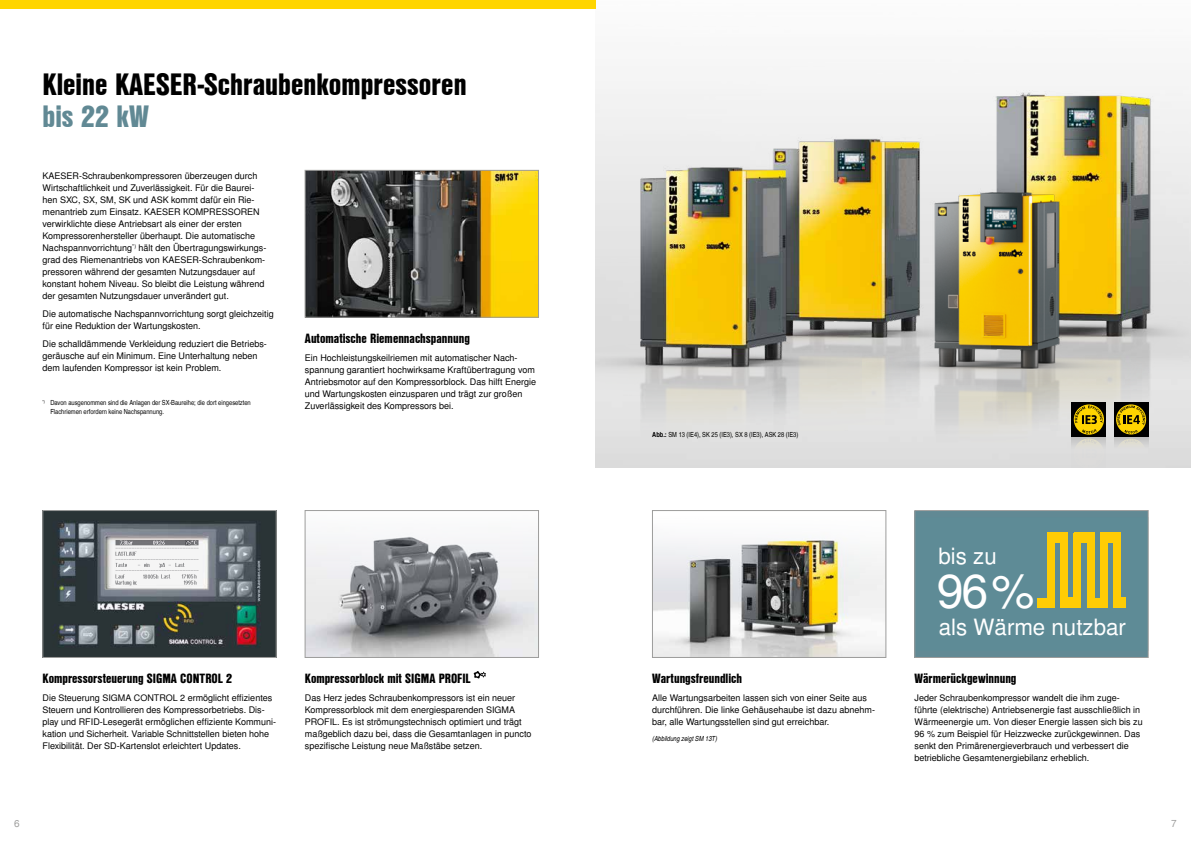
<style>
.page{position:relative;width:1191px;height:842px;background:#fff}
.page>*{position:absolute;margin:0;border:0;box-sizing:border-box;transform-origin:0 0}
.t1{font:47.9px "Nimbus San L";color:#fff}
.t2{font:30px "Nimbus San L Bla Con";color:#000}
.t3{font:30px "Nimbus San L Bla Con";color:#618994}
.t4{font:22.3px "Nimbus San L";color:#fff}
.t5{font:13px "Nimbus San L Bla Con";color:#000}
.t6{font:10px "Nimbus San L";color:#9d9d9c}
.t7{font:9px/12px "Nimbus San L";color:#000}
.t8{font:7px/9px "Nimbus San L Reg Con";color:#000}
.t9{font:7px "Nimbus San L Reg Con Ita";color:#000}
.s1{font-family:"Nimbus San L Bol Con"}
</style>
<div class="page">
<img style="left:307px;top:172px;width:230px;height:143px">
<div style="left:305px;top:170px;width:234px;height:147px;border:1px solid #9d9d9c"></div>
<div style="left:0;top:0;width:595px;height:9px;background:#ffd500"></div>
<img style="left:45px;top:512px;width:229px;height:144px">
<div style="left:43px;top:510px;width:233px;height:148px;border:1px solid #9d9d9c"></div>
<svg style="left:116px;top:540px;width:83px;height:46px"></svg>
<img style="left:307px;top:536px;width:230px;height:120px">
<div style="left:305px;top:510px;width:234px;height:148px;border:1px solid #9d9d9c"></div>
<img style="left:654px;top:538px;width:230px;height:118px">
<div style="left:652px;top:510px;width:234px;height:148px;border:1px solid #9d9d9c"></div>
<div style="left:914px;top:510px;width:234px;height:147px;background:#618994"></div>
<div style="left:1037px;top:598px;width:17px;height:10px;background:#ffcc04"></div>
<div style="left:1047px;top:533px;width:7px;height:75px;background:#ffcc04"></div>
<div style="left:1047px;top:532px;width:21px;height:10px;background:#ffcc04"></div>
<div style="left:1061px;top:532px;width:7px;height:76px;background:#ffcc04"></div>
<div style="left:1061px;top:597px;width:20px;height:11px;background:#ffcc04"></div>
<div style="left:1073px;top:533px;width:8px;height:75px;background:#ffcc04"></div>
<div style="left:1074px;top:532px;width:20px;height:10px;background:#ffcc04"></div>
<div style="left:1087px;top:532px;width:7px;height:76px;background:#ffcc04"></div>
<div style="left:1090px;top:598px;width:17px;height:10px;background:#ffcc04"></div>
<div style="left:1100px;top:533px;width:7px;height:75px;background:#ffcc04"></div>
<div style="left:1100px;top:532px;width:20px;height:10px;background:#ffcc04"></div>
<div style="left:1113px;top:532px;width:7px;height:76px;background:#ffcc04"></div>
<div style="left:1114px;top:597px;width:11px;height:11px;background:#ffcc04"></div>
<div style="left:914px;top:510px;width:234px;height:148px;border:1px solid #9d9d9c"></div>
<img style="left:861px;top:3px;width:301px;height:456px">
<img style="left:861px;top:3px;width:129px;height:453px">
<img style="left:595px;top:0;width:266px;height:459px">
<div style="left:1071px;top:403px;width:35px;height:34px;background:#000"></div>
<svg style="left:1073px;top:404px;width:31px;height:31px"></svg>
<div style="left:1114px;top:403px;width:34px;height:34px;background:#000"></div>
<svg style="left:1114px;top:437px;width:34px;height:31px"></svg>
<svg style="left:1116px;top:405px;width:30px;height:63px;background:#b4a869"></svg>
<svg style="left:1071px;top:437px;width:35px;height:31px"></svg>
<svg style="left:1073px;top:406px;width:31px;height:62px;background:#b6a96a"></svg>
<svg style="left:473px;top:671px;width:13px;height:7px"></svg>
<h2 class="t2" style="left:43px;top:61px;width:425px">Kleine KAESER-Schraubenkompressoren</h2>
<h2 class="t3" style="left:43px;top:93px;width:108px">bis 22 kW</h2>
<p class="t7" style="left:43px;top:170px;width:225px">KAESER-Schraubenkompressoren überzeugen durch Wirtschaftlichkeit und Zuverlässigkeit. Für die Baurei&shy;hen SXC, SX, SM, SK und ASK kommt dafür ein Rie&shy;menantrieb zum Einsatz. KAESER KOMPRESSOREN verwirklichte diese Antriebsart als einer der ersten Kompressorenhersteller überhaupt. Die automatische Nachspannvorrichtung<sup>*)</sup> hält den Übertragungswirkungs&shy;grad des Riemenantriebs von KAESER-Schraubenkom&shy;pressoren während der gesamten Nutzungsdauer auf konstant hohem Niveau. So bleibt die Leistung während der gesamten Nutzungsdauer unverändert gut.</p>
<p class="t7" style="left:43px;top:308px;width:233px">Die automatische Nachspannvorrichtung sorgt gleichzeitig für eine Reduktion der Wartungskosten.</p>
<p class="t7" style="left:43px;top:338px;width:226px">Die schalldämmende Verkleidung reduziert die Betriebs&shy;geräusche auf ein Minimum. Eine Unterhaltung neben dem laufenden Kompressor ist kein Problem.</p>
<p class="t8" style="left:50px;top:398px;width:202px;text-indent:-8px"><sup>*)</sup> Davon ausgenommen sind die Anlagen der SX-Baureihe; die dort eingesetzten<br>Flachriemen erfordern keine Nachspannung.</p>
<h3 class="t5" style="left:305px;top:328px;width:167px">Automatische Riemennachspannung</h3>
<p class="t7" style="left:305px;top:352px;width:233px">Ein Hochleistungskeilriemen mit automatischer Nach&shy;spannung garantiert hochwirksame Kraftübertragung vom Antriebsmotor auf den Kompressorblock. Das hilft Energie und Wartungskosten einzusparen und trägt zur großen Zuverlässigkeit des Kompressors bei.</p>
<h3 class="t5" style="left:43px;top:668px;width:191px">Kompressorsteuerung SIGMA CONTROL 2</h3>
<p class="t7" style="left:43px;top:692px;width:235px">Die Steuerung SIGMA CONTROL 2 ermöglicht effizientes Steuern und Kontrollieren des Kompressorbetriebs. Dis&shy;play und RFID-Lesegerät ermöglichen effiziente Kommuni&shy;kation und Sicherheit. Variable Schnittstellen bieten hohe Flexibilität. Der SD-Kartenslot erleichtert Updates.</p>
<h3 class="t5" style="left:305px;top:668px;width:167px">Kompressorblock mit SIGMA PROFIL</h3>
<p class="t7" style="left:305px;top:692px;width:228px">Das Herz jedes Schraubenkompressors ist ein neuer Kompressorblock mit dem energiesparenden SIGMA PROFIL. Es ist strömungstechnisch optimiert und trägt maßgeblich dazu bei, dass die Gesamtanlagen in puncto spezifische Leistung neue Maßstäbe setzen.</p>
<p class="t8" style="left:652px;top:430px;width:148px"><span class="s1">Abb.:</span> SM 13 (IE4), SK 25 (IE3), SX 8 (IE3), ASK 28 (IE3)</p>
<h3 class="t5" style="left:652px;top:668px;width:91px">Wartungsfreundlich</h3>
<p class="t7" style="left:652px;top:692px;width:224px">Alle Wartungsarbeiten lassen sich von einer Seite aus durchführen. Die linke Gehäusehaube ist dazu abnehm&shy;bar, alle Wartungsstellen sind gut erreichbar.</p>
<p class="t9" style="left:652px;top:734px;width:66px">(Abbildung zeigt SM 13T)</p>
<h3 class="t4" style="left:938px;top:542px;width:60px">bis zu</h3>
<h1 class="t1" style="left:937px;top:562px;width:99px">96 %</h1>
<h3 class="t4" style="left:939px;top:614px;width:188px">als Wärme nutzbar</h3>
<h3 class="t5" style="left:914px;top:668px;width:103px">Wärmerückgewinnung</h3>
<p class="t7" style="left:914px;top:692px;width:230px">Jeder Schraubenkompressor wandelt die ihm zuge&shy;führte (elektrische) Antriebsenergie fast ausschließlich in Wärmeenergie um. Von dieser Energie lassen sich bis zu 96 % zum Beispiel für Heizzwecke zurückgewinnen. Das senkt den Primärenergieverbrauch und verbessert die betriebliche Gesamtenergiebilanz erheblich.</p>
<p class="t6" style="left:14px;top:817px;width:7px">6</p>
<p class="t6" style="left:1171px;top:817px;width:7px">7</p>
</div>
